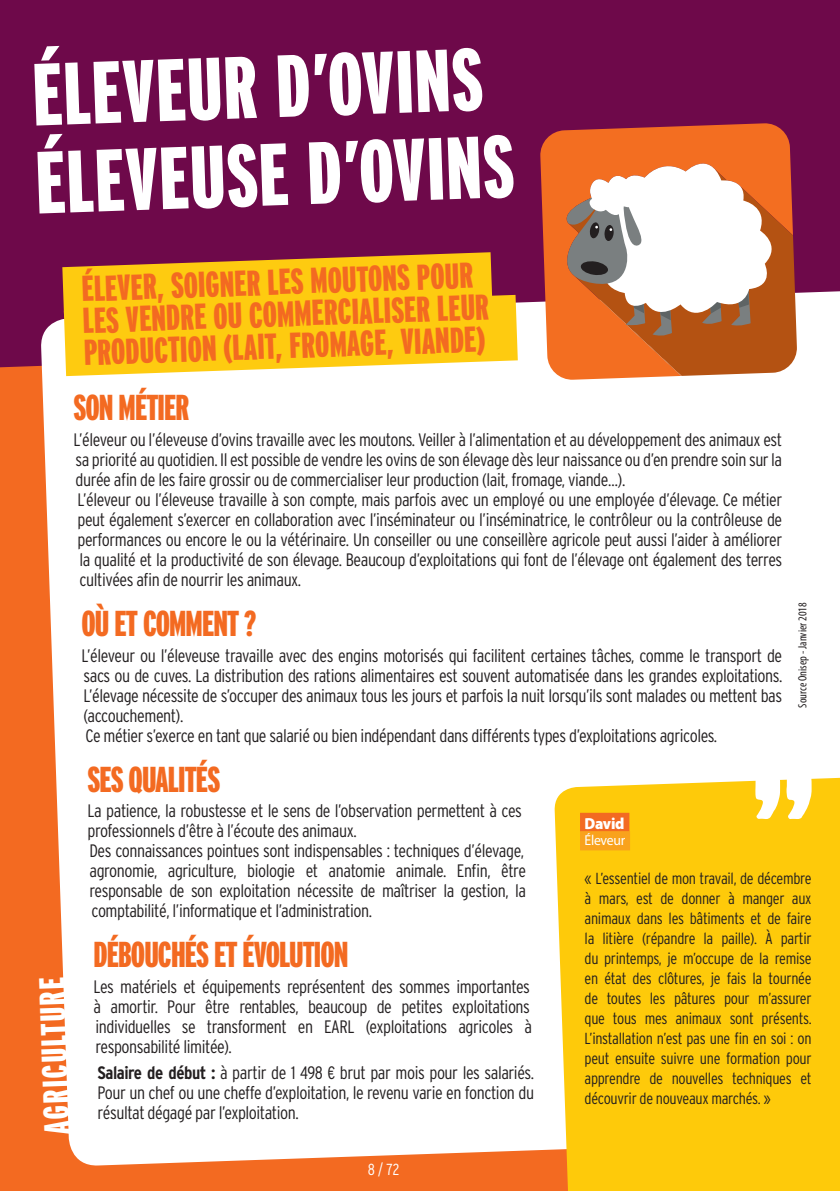
<style>
.page{position:relative;width:840px;height:1191px;background:#fff}
.page>*{position:absolute;margin:0;border:0;box-sizing:border-box;transform-origin:0 0}
.t1{font:900 extra-condensed 88px "Interstate";color:#fff}
.t2{font:900 extra-condensed 36px "Interstate";letter-spacing:-.025em;color:#f36a21}
.t3{font:900 extra-condensed 36px "Interstate";color:#fff}
.t4{font:300 condensed 18px/20px "Interstate";letter-spacing:-.025em;color:#231f20;text-align:justify}
.t5{font:300 condensed 16px/20px "Interstate";letter-spacing:-.02em;color:#231f20;text-align:justify}
.Témoignage_Prénom{font:900 16px "Myriad Pro";letter-spacing:-.02em;color:#fff;scale:.95 1}
.t6{font:300 condensed 16px "Interstate";color:#fff}
.Témoignage_Métier{font:14.4px "Myriad Pro";letter-spacing:-.02em;color:#fff;scale:.95 1}
.t7{font:condensed 12px "Myriad Pro";color:#231f20}
.s1{font-weight:700}
</style>
<div class="page">
<div style="left:0;top:0;width:839px;height:1191px;background:#f36a21"></div>
<div style="left:0;top:0;width:839px;height:367px;background:#6e094a"></div>
<div style="left:40px;top:289px;width:799px;height:877px;background:#fff"></div>
<svg style="left:62px;top:252px;width:455px;height:124px;background:#f2be24"></svg>
<div style="left:553px;top:776px;width:286px;height:415px;background:#feca0a"></div>
<svg style="left:755px;top:774px;width:56px;height:45px;background:#fef0bc"></svg>
<div style="left:579px;top:812px;width:50px;height:20px;background:#f36a21"></div>
<div style="left:579px;top:831px;width:50px;height:19px;background:#f9a21c"></div>
<svg style="left:539px;top:123px;width:253px;height:257px"></svg>
<svg style="left:557px;top:156px;width:239px;height:220px;fill:#b45212"></svg>
<svg style="left:555px;top:149px;width:227px;height:189px"></svg>
<p class="t1" style="left:31px;top:41px;width:452px;rotate:-2deg">ÉLEVEUR D’OVINS</p>
<p class="t1" style="left:34px;top:129px;width:480px;rotate:-2deg">ÉLEVEUSE D’OVINS</p>
<p class="t2" style="left:81px;top:267px;width:393px;rotate:-2deg">ÉLEVER, SOIGNER LES MOUTONS POUR</p>
<p class="t2" style="left:82px;top:299px;width:408px;rotate:-2deg">LES VENDRE OU COMMERCIALISER LEUR</p>
<p class="t2" style="left:83px;top:331px;width:403px;rotate:-2deg">PRODUCTION (LAIT, FROMAGE, VIANDE)</p>
<p class="t2" style="left:73px;top:385px;width:117px">SON MÉTIER</p>
<p class="t4" style="left:73px;top:429px;width:710px">L’éleveur ou l’éleveuse d’ovins travaille avec les moutons. Veiller à l’alimentation et au développement des animaux est sa priorité au quotidien. Il est possible de vendre les ovins de son élevage dès leur naissance ou d’en prendre soin sur la durée afin de les faire grossir ou de commercialiser leur production (lait, fromage, viande…).</p>
<p class="t4" style="left:77px;top:489px;width:705px">L’éleveur ou l’éleveuse travaille à son compte, mais parfois avec un employé ou une employée d’élevage. Ce métier peut également s’exercer en collaboration avec l’inséminateur ou l’inséminatrice, le contrôleur ou la contrôleuse de performances ou encore le ou la vétérinaire. Un conseiller ou une conseillère agricole peut aussi l’aider à améliorer la qualité et la productivité de son élevage. Beaucoup d’exploitations qui font de l’élevage ont également des terres cultivées afin de nourrir les animaux.</p>
<p class="t2" style="left:81px;top:601px;width:176px">OÙ ET COMMENT ?</p>
<p class="t4" style="left:81px;top:645px;width:702px">L’éleveur ou l’éleveuse travaille avec des engins motorisés qui facilitent certaines tâches, comme le transport de sacs ou de cuves. La distribution des rations alimentaires est souvent automatisée dans les grandes exploitations.<br>L’élevage nécessite de s’occuper des animaux tous les jours et parfois la nuit lorsqu’ils sont malades ou mettent bas (accouchement).</p>
<p class="t4" style="left:85px;top:725px;width:633px">Ce métier s’exerce en tant que salarié ou bien indépendant dans différents types d’exploitations agricoles.</p>
<p class="t2" style="left:87px;top:757px;width:134px">SES QUALITÉS</p>
<p class="t4" style="left:87px;top:801px;width:436px">La patience, la robustesse et le sens de l’observation permettent à ces professionnels d’être à l’écoute des animaux.</p>
<p class="t4" style="left:89px;top:841px;width:438px">Des connaissances pointues sont indispensables : techniques d’élevage, agronomie, agriculture, biologie et anatomie animale. Enfin, être responsable de son exploitation nécessite de maîtriser la gestion, la comptabilité, l’informatique et l’administration.</p>
<p class="t2" style="left:93px;top:932px;width:256px">DÉBOUCHÉS ET ÉVOLUTION</p>
<p class="t4" style="left:93px;top:976px;width:440px">Les matériels et équipements représentent des sommes importantes à amortir. Pour être rentables, beaucoup de petites exploitations individuelles se transforment en EARL (exploitations agricoles à responsabilité limitée).</p>
<p class="t4" style="left:97px;top:1062px;width:438px"><span class="s1">Salaire de début :</span> à partir de 1 498 € brut par mois pour les salariés.<br>Pour un chef ou une cheffe d’exploitation, le revenu varie en fonction du résultat dégagé par l’exploitation.</p>
<p class="t7" style="left:794px;top:707px;width:106px;rotate:-90deg">Source Onisep - Janvier 2018</p>
<p class="Témoignage_Prénom" style="left:584px;top:814px;width:44px">David</p>
<p class="Témoignage_Métier" style="left:584px;top:831px;width:44px">Éleveur</p>
<p class="t5" style="left:584px;top:868px;width:228px">« L’essentiel de mon travail, de décembre à mars, est de donner à manger aux animaux dans les bâtiments et de faire la litière (répandre la paille). À partir du printemps, je m’occupe de la remise en état des clôtures, je fais la tournée de toutes les pâtures pour m’assurer que tous mes animaux sont présents.<br>L’installation n’est pas une fin en soi : on peut ensuite suivre une formation pour apprendre de nouvelles techniques et découvrir de nouveaux marchés. »</p>
<p class="t3" style="left:35px;top:1135px;width:159px;rotate:-92deg">AGRICULTURE</p>
<p class="t6" style="left:367px;top:1160px;width:33px">8 / 72</p>
</div>
